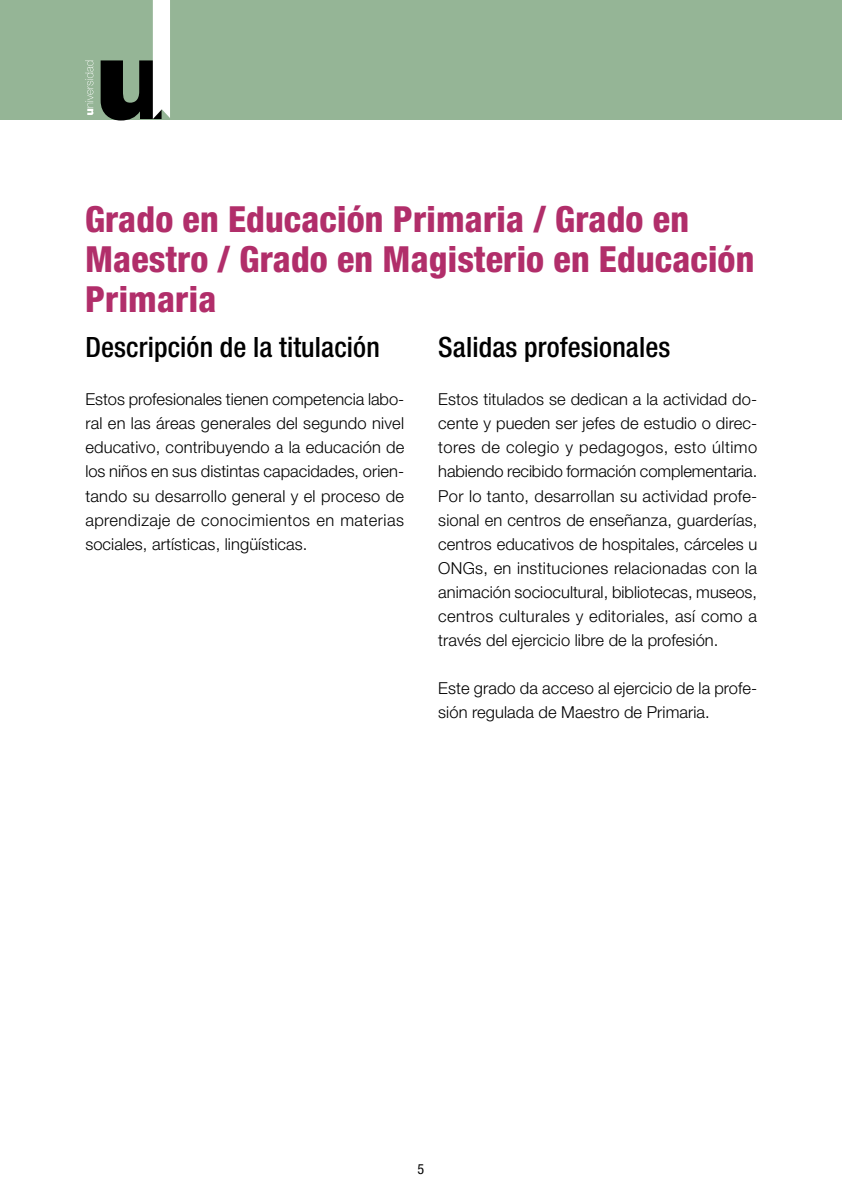
<style>
.page{position:relative;width:842px;height:1191px;background:#fff}
.page>*{position:absolute;margin:0;border:0;box-sizing:border-box;transform-origin:0 0}
.Ladillo_1{font:800 condensed 36px/40px "Helvetica Neue LT Std";letter-spacing:.005em;color:#b12e6a}
.Ladillo_2{font:500 condensed 28px "Helvetica Neue LT Std";letter-spacing:.005em;color:#000}
.texto_corrido{font:300 16.4px/24px "Helvetica Neue LT Std";letter-spacing:.005em;color:#000;text-align:justify}
.t1{font:condensed 14px "Helvetica Neue LT Std";color:#000}
</style>
<div class="page">
<div style="left:0;top:0;width:842px;height:119px;background:#95b596"></div>
<svg style="left:85px;top:61px;width:8px;height:54px"></svg>
<svg style="left:101px;top:0;width:69px;height:120px"></svg>
<p class="Ladillo_1" style="left:85px;top:198px;width:671px">Grado en Educación Primaria / Grado en<br>Maestro / Grado en Magisterio en Educación<br>Primaria</p>
<p class="Ladillo_2" style="left:85px;top:331px;width:296px">Descripción de la titulación</p>
<p class="texto_corrido" style="left:85px;top:387px;width:320px">Estos profesionales tienen competencia labo&shy;ral en las áreas generales del segundo nivel educativo, contribuyendo a la educación de los niños en sus distintas capacidades, orien&shy;tando su desarrollo general y el proceso de aprendizaje de conocimientos en materias sociales, artísticas, lingüísticas.</p>
<p class="Ladillo_2" style="left:438px;top:331px;width:234px">Salidas profesionales</p>
<p class="texto_corrido" style="left:438px;top:387px;width:321px">Estos titulados se dedican a la actividad do&shy;cente y pueden ser jefes de estudio o direc&shy;tores de colegio y pedagogos, esto último habiendo recibido formación complementaria.<br>Por lo tanto, desarrollan su actividad profe&shy;sional en centros de enseñanza, guarderías, centros educativos de hospitales, cárceles u ONGs, en instituciones relacionadas con la animación sociocultural, bibliotecas, museos, centros culturales y editoriales, así como a través del ejercicio libre de la profesión.</p>
<p class="texto_corrido" style="left:438px;top:675px;width:320px">Este grado da acceso al ejercicio de la profe&shy;sión regulada de Maestro de Primaria.</p>
<p class="t1" style="left:418px;top:1160px;width:8px">5</p>
</div>
